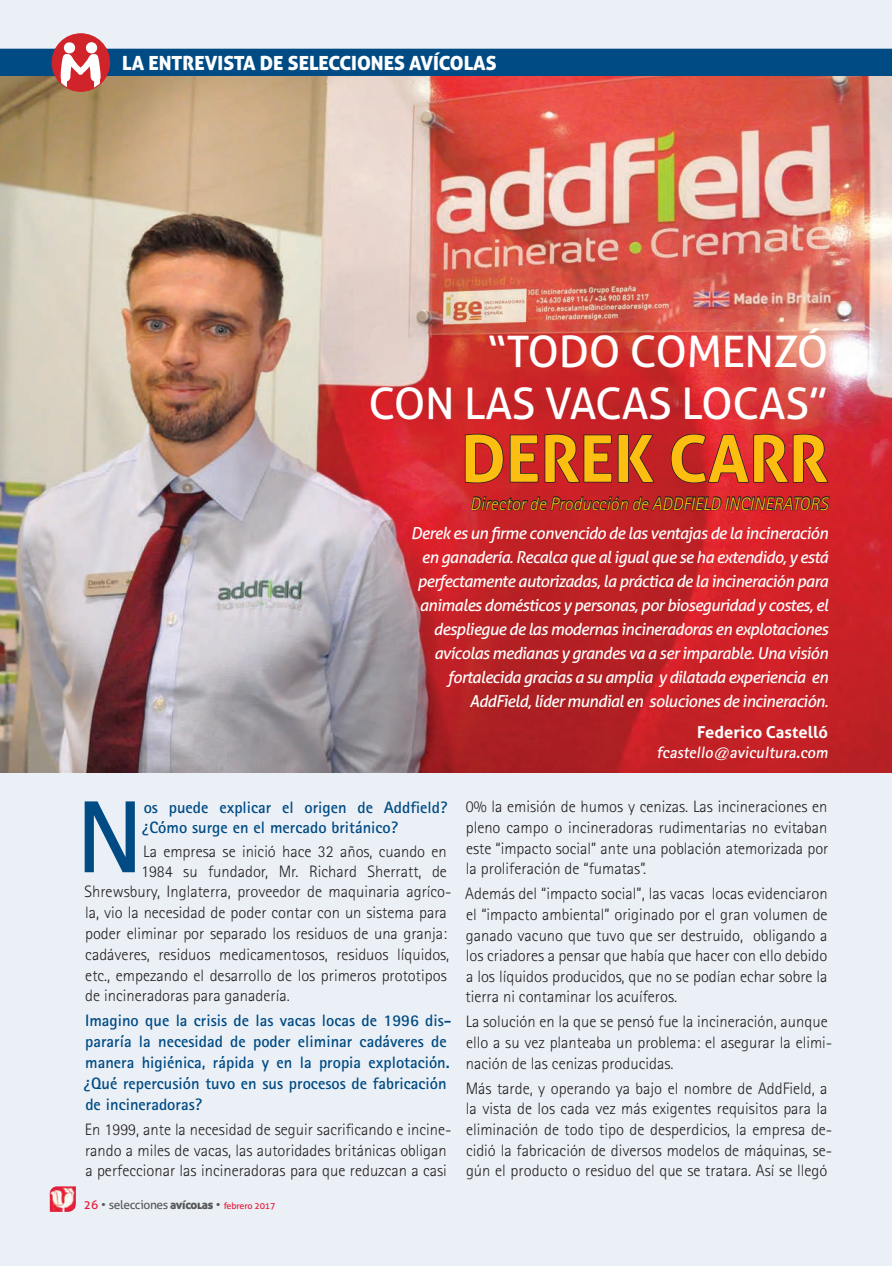
<style>
.page{position:relative;width:892px;height:1266px;background:#fff}
.page>*{position:absolute;margin:0;border:0;box-sizing:border-box;transform-origin:0 0}
.t1{font:700 102.6px "Rotis Sans Serif";color:#004b84}
.t2{font:700 64.5px "Aller";color:#fdbe12}
.t3{font:43.5px/52.2px "Aller";letter-spacing:-.01em;color:#fff;text-align:right}
.t4{font:19.5px "Aller Display";color:#fff}
.t5{font:italic 300 18px "Rotis Sans Serif";letter-spacing:.01em;color:#fdbe12}
.t6{font:300 16.5px/20.7px "Rotis Sans Serif";color:#231f20}
.t7{font:italic 16.5px/24px "Aller";letter-spacing:-.04em;color:#fff;text-align:right}
.t8{font:700 16.5px/20.9px "Rotis Sans Serif";color:#004b84}
.t9{font:700 16.5px "Rotis Sans Serif";color:#fff}
.t10{font:700 16.5px "Aller";color:#fff}
.t11{font:12px "Aller";letter-spacing:-.03em;color:#57585a}
.s1{color:#e41c3b}
.s2{font-family:"Aller Display"}
.s3{font-size:9px;color:#e41c3b}
</style>
<div class="page">
<div style="left:0;top:0;width:891px;height:1265px;background:#ebf0f6"></div>
<img style="left:49px;top:1186px;width:27px;height:25px">
<img style="left:0;top:91px;width:891px;height:680px">
<svg style="left:464px;top:433px;width:366px;height:91px;background:#b22227"></svg>
<div style="left:52px;top:34px;width:58px;height:57px;background:#d1232a;border-radius:50%"></div>
<div style="left:64px;top:42px;width:11px;height:11px;background:#fff;border-radius:50%"></div>
<svg style="left:0;top:49px;width:891px;height:42px;background:#535d78"></svg>
<div style="left:86px;top:42px;width:11px;height:11px;background:#fff;border-radius:50%"></div>
<div style="left:52px;top:33px;width:58px;height:59px;border:1px solid #d1232a;border-radius:50%"></div>
<p class="t4" style="left:122px;top:50px;width:376px">LA ENTREVISTA DE SELECCIONES AVÍCOLAS</p>
<h3 class="t3" style="left:368px;top:325px;width:461px">“TODO COMENZÓ<br>CON LAS VACAS LOCAS”</h3>
<h2 class="t2" style="left:461px;top:419px;width:368px">DEREK CARR</h2>
<p class="t5" style="left:470px;top:493px;width:359px">Director de Producción de ADDFIELD INCINERATORS</p>
<p class="t7" style="left:411px;top:521px;width:419px">Derek es un firme convencido de las ventajas de la incineración en ganadería. Recalca que al igual que se ha extendido, y está perfectamente autorizadas, la práctica de la incineración para animales domésticos y personas, por bioseguridad y costes, el despliegue de las modernas incineradoras en explotaciones avícolas medianas y grandes va a ser imparable. Una visión fortalecida gracias a su amplia y dilatada experiencia en AddField, líder mundial en soluciones de incineración.</p>
<p class="t10" style="left:697px;top:722px;width:132px">Federico Castelló</p>
<p class="t9" style="left:656px;top:742px;width:176px">fcastello@avicultura.com</p>
<h1 class="t1" style="left:76px;top:772px;width:68px">N</h1>
<p class="t8" style="left:142px;top:796px;width:307px;line-height:19.8px">os puede explicar el origen de Addfield? ¿Cómo surge en el mercado británico?</p>
<p class="t6" style="left:143px;top:840px;width:305px">La empresa se inició hace 32 años, cuando en</p>
<p class="t6" style="left:141px;top:860px;width:307px">1984 su fundador, Mr. Richard Sherratt, de</p>
<p class="t6" style="left:85px;top:881px;width:368px">Shrewsbury, Inglaterra, proveedor de maquinaria agríco-</p>
<p class="t6" style="left:85px;top:902px;width:363px">la, vio la necesidad de poder contar con un sistema para</p>
<p class="t6" style="left:85px;top:922px;width:363px">poder eliminar por separado los residuos de una granja:</p>
<p class="t6" style="left:85px;top:943px;width:365px">cadáveres, residuos medicamentosos, residuos líquidos,</p>
<p class="t6" style="left:85px;top:964px;width:363px">etc., empezando el desarrollo de los primeros prototipos</p>
<p class="t6" style="left:85px;top:985px;width:206px">de incineradoras para ganadería.</p>
<p class="t8" style="left:84px;top:1009px;width:369px">Imagino que la crisis de las vacas locas de 1996 dis&shy;pararía la necesidad de poder eliminar cadáveres de manera higiénica, rápida y en la propia explotación. ¿Qué repercusión tuvo en sus procesos de fabricación de incineradoras?</p>
<p class="t6" style="left:85px;top:1118px;width:368px">En 1999, ante la necesidad de seguir sacrificando e incine&shy;rando a miles de vacas, las autoridades británicas obligan a perfeccionar las incineradoras para que reduzcan a casi</p>
<p class="t11" style="left:84px;top:1197px;width:193px"><span class="s1">26</span> • selecciones <span class="s2">AVÍCOLAS</span> • <span class="s3">febrero 2017</span></p>
<p class="t6" style="left:465px;top:796px;width:364px;text-align:justify">0% la emisión de humos y cenizas. Las incineraciones en pleno campo o incineradoras rudimentarias no evitaban este “impacto social” ante una población atemorizada por la proliferación de “fumatas”.</p>
<p class="t6" style="left:465px;top:883px;width:364px;text-align:justify">Además del “impacto social”, las vacas locas evidenciaron el “impacto ambiental” originado por el gran volumen de ganado vacuno que tuvo que ser destruido, obligando a los criadores a pensar que había que hacer con ello debido a los líquidos producidos, que no se podían echar sobre la tierra ni contaminar los acuíferos.</p>
<p class="t6" style="left:465px;top:1011px;width:368px">La solución en la que se pensó fue la incineración, aunque ello a su vez planteaba un problema: el asegurar la elimi&shy;nación de las cenizas producidas.</p>
<p class="t6" style="left:465px;top:1077px;width:368px">Más tarde, y operando ya bajo el nombre de AddField, a la vista de los cada vez más exigentes requisitos para la eliminación de todo tipo de desperdicios, la empresa de&shy;cidió la fabricación de diversos modelos de máquinas, se&shy;gún el producto o residuo del que se tratara. Así se llegó</p>
</div>
